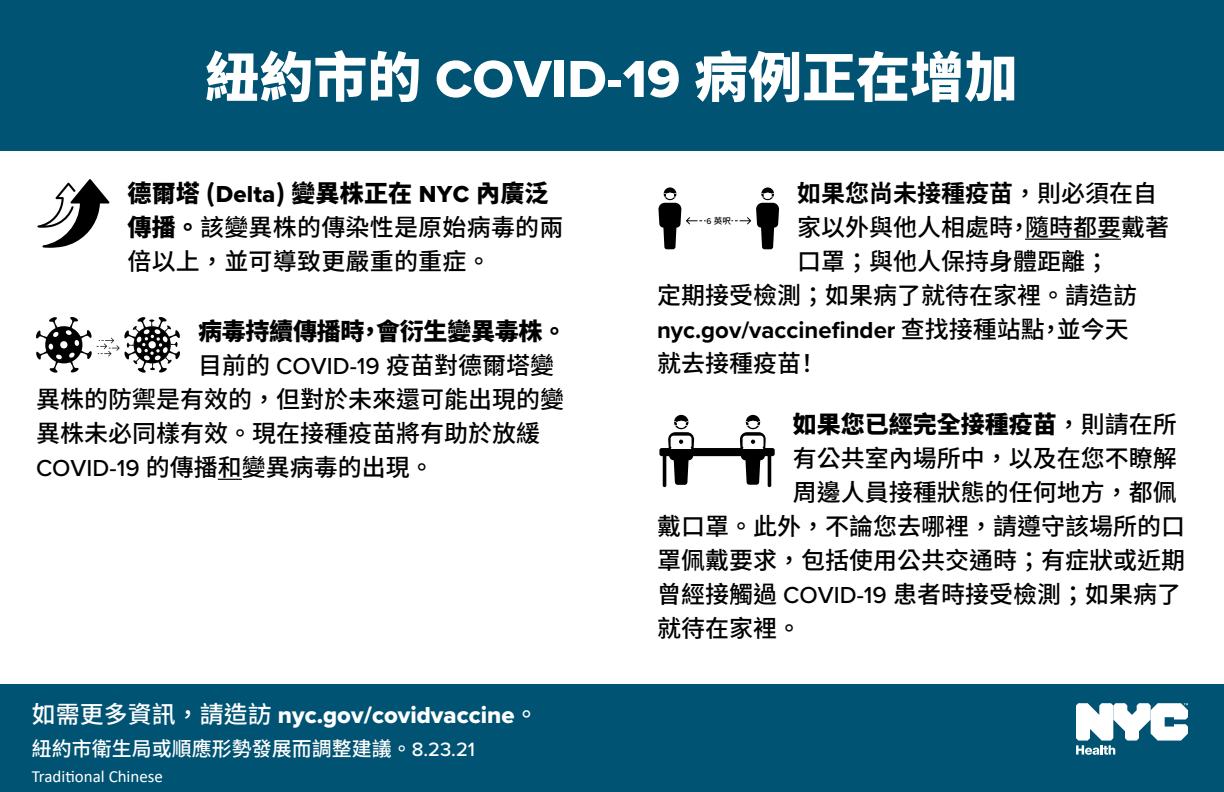
<style>
.page{position:relative;width:1224px;height:792px;background:#fff}
.page>*{position:absolute;margin:0;border:0;box-sizing:border-box;transform-origin:0 0}
.t1{font:800 54px "Source Han Sans TW";color:#fff}
.t2{font:500 24px/34px "Source Han Sans TW";color:#000}
.t3{font:800 24px "Source Han Sans TW";letter-spacing:-.01em;color:#000}
.t4{font:700 24px "Proxima Nova";color:#000}
.t5{font:24px "Proxima Nova Extrabld";color:#fff}
.t6{font:700 24px "Source Han Sans TW";color:#000}
.t7{font:500 20px "Source Han Sans TW";color:#fff}
.t8{font:17px "Calibri";color:#fff}
.t9{font:500 8.6px "Proxima Nova";color:#000}
.s1{font-family:"Proxima Nova Extrabld";font-weight:400}
.s2{font-weight:800}
.s3{font-family:"Proxima Nova"}
.s4{font-family:"Source Han Sans TW";font-weight:500}
.s5{font-weight:500}
</style>
<div class="page">
<div style="left:0;top:0;width:1224px;height:151px;background:#005373"></div>
<div style="left:0;top:684px;width:1224px;height:108px;background:#005373"></div>
<svg style="left:218px;top:479px;width:24px;height:1px"></svg>
<hr style="left:1025px;top:239px;width:96px;height:1px;background:#000">
<svg style="left:1076px;top:703px;width:112px;height:52px"></svg>
<svg style="left:37px;top:179px;width:72px;height:69px"></svg>
<svg style="left:658px;top:187px;width:48px;height:62px"></svg>
<div style="left:659px;top:448px;width:116px;height:8px;background:#000;border-radius:2px"></div>
<svg style="left:663px;top:415px;width:31px;height:72px"></svg>
<svg style="left:740px;top:415px;width:31px;height:72px"></svg>
<svg style="left:36px;top:317px;width:144px;height:56px"></svg>
<svg style="left:731px;top:187px;width:48px;height:62px"></svg>
<p class="t1" style="left:205px;top:47px;width:814px">紐約市的 <span class="s1">COVID-19</span> 病例正在增加</p>
<p class="t2" style="left:127px;top:176px;width:438px"><span class="s2">德爾塔 (</span><span class="s1">Delta</span><span class="s2">) 變異株正在</span> <span class="s1">NYC</span> <span class="s2">內廣泛傳播。</span>該變異株的傳染性是原始病毒的兩倍以上，並可導致更嚴重的重症。</p>
<p class="t3" style="left:198px;top:317px;width:370px">病毒持續傳播時，會衍生變異毒株。</p>
<p class="t2" style="left:198px;top:348px;width:358px">目前的 <span class="s3">COVID-19</span> 疫苗對德爾塔變</p>
<p class="t2" style="left:36px;top:382px;width:529px">異株的防禦是有效的，但對於未來還可能出現的變</p>
<p class="t2" style="left:36px;top:416px;width:505px">異株未必同樣有效。現在接種疫苗將有助於放緩</p>
<p class="t2" style="left:36px;top:450px;width:399px"><span class="s3">COVID-19</span> 的傳播和變異病毒的出現。</p>
<p class="t5" style="left:32px;top:697px;width:508px"><span class="s4">如需更多資訊，請造訪</span> nyc.gov/covidvaccine<span class="s4">。</span></p>
<p class="t7" style="left:32px;top:738px;width:445px">紐約市衛生局或順應形勢發展而調整建議。<span class="s3">8.23.21</span></p>
<p class="t8" style="left:32px;top:765px;width:133px">Traditional Chinese</p>
<p class="t6" style="left:797px;top:179px;width:362px">如果您尚未接種疫苗<span class="s5">，則必須在自</span></p>
<p class="t2" style="left:797px;top:210px;width:374px">家以外與他人相處時，隨時都要戴著</p>
<p class="t2" style="left:797px;top:244px;width:314px">口罩；與他人保持身體距離；</p>
<p class="t2" style="left:657px;top:278px;width:481px">定期接受檢測；如果病了就待在家裡。請造訪</p>
<p class="t4" style="left:657px;top:312px;width:473px">nyc.gov/vaccinefinder <span class="s4">查找接種站點，並今天</span></p>
<p class="t2" style="left:657px;top:346px;width:163px">就去接種疫苗！</p>
<p class="t3" style="left:793px;top:410px;width:385px">如果您已經完全接種疫苗<span class="s5">，則請在所</span></p>
<p class="t2" style="left:793px;top:441px;width:385px">有公共室內場所中，以及在您不瞭解</p>
<p class="t2" style="left:793px;top:475px;width:385px">周邊人員接種狀態的任何地方，都佩</p>
<p class="t2" style="left:657px;top:509px;width:529px">戴口罩。此外，不論您去哪裡，請遵守該場所的口</p>
<p class="t2" style="left:657px;top:543px;width:529px">罩佩戴要求，包括使用公共交通時；有症狀或近期</p>
<p class="t2" style="left:657px;top:577px;width:526px">曾經接觸過 <span class="s3">COVID-19</span> 患者時接受檢測；如果病了</p>
<p class="t2" style="left:657px;top:611px;width:145px">就待在家裡。</p>
<p class="t9" style="left:706px;top:214px;width:7px">6</p>
</div>
